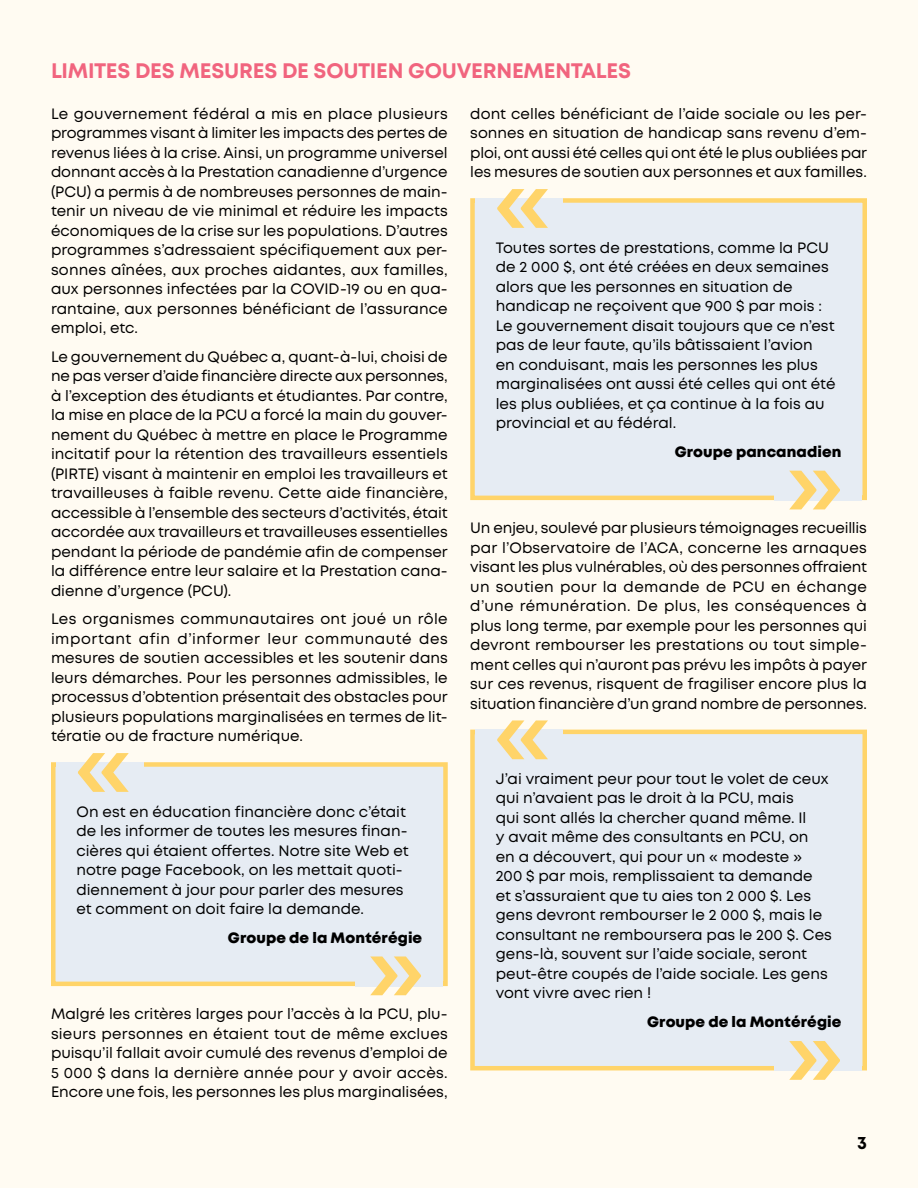
<style>
.page{position:relative;width:918px;height:1188px;background:#fffbf2}
.page>*{position:absolute;margin:0;border:0;box-sizing:border-box;transform-origin:0 0}
.t1{font:700 21px "Mont";letter-spacing:-.01em;color:#f1647e}
.t2{font:700 18px "Mont";color:#000}
.t3{font:15px/19.5px "Mont";color:#000;text-align:justify}
.t4{font:800 15px "Mont";letter-spacing:.005em;color:#000}
</style>
<div class="page">
<div style="left:53px;top:764px;width:393px;height:220px;background:#e6ecf3"></div>
<div style="left:51px;top:762px;width:397px;height:224px;border:4px solid #ffd469"></div>
<div style="left:56px;top:762px;width:88px;height:7px;background:#e6ecf3"></div>
<svg style="left:78px;top:753px;width:51px;height:39px"></svg>
<div style="left:472px;top:200px;width:393px;height:298px;background:#e6ecf3"></div>
<div style="left:470px;top:198px;width:397px;height:302px;border:4px solid #ffd469"></div>
<div style="left:475px;top:198px;width:88px;height:7px;background:#e6ecf3"></div>
<svg style="left:497px;top:189px;width:51px;height:39px"></svg>
<div style="left:472px;top:732px;width:393px;height:336px;background:#e6ecf3"></div>
<div style="left:470px;top:730px;width:397px;height:340px;border:4px solid #ffd469"></div>
<div style="left:475px;top:730px;width:88px;height:7px;background:#e6ecf3"></div>
<svg style="left:497px;top:720px;width:51px;height:39px"></svg>
<div style="left:355px;top:979px;width:88px;height:7px;background:#e6ecf3"></div>
<svg style="left:370px;top:956px;width:51px;height:39px"></svg>
<div style="left:774px;top:493px;width:88px;height:7px;background:#e6ecf3"></div>
<svg style="left:789px;top:471px;width:51px;height:38px"></svg>
<div style="left:774px;top:1064px;width:88px;height:7px;background:#e6ecf3"></div>
<svg style="left:789px;top:1041px;width:51px;height:39px"></svg>
<h1 class="t1" style="left:51px;top:57px;width:582px">LIMITES DES MESURES DE SOUTIEN GOUVERNEMENTALES</h1>
<p class="t3" style="left:51px;top:104px;width:398px">Le gouvernement fédéral a mis en place plusieurs programmes visant à limiter les impacts des pertes de revenus liées à la crise. Ainsi, un programme universel donnant accès à la Prestation canadienne d’urgence (PCU) a permis à de nombreuses personnes de main&shy;tenir un niveau de vie minimal et réduire les impacts économiques de la crise sur les populations. D’autres programmes s’adressaient spécifiquement aux per&shy;sonnes aînées, aux proches aidantes, aux familles, aux personnes infectées par la COVID-19 ou en qua&shy;rantaine, aux personnes bénéficiant de l’assurance emploi, etc.</p>
<p class="t3" style="left:51px;top:347px;width:398px">Le gouvernement du Québec a, quant-à-lui, choisi de ne pas verser d’aide financière directe aux personnes, à l’exception des étudiants et étudiantes. Par contre, la mise en place de la PCU a forcé la main du gouver&shy;nement du Québec à mettre en place le Programme incitatif pour la rétention des travailleurs essentiels (PIRTE) visant à maintenir en emploi les travailleurs et travailleuses à faible revenu. Cette aide financière, accessible à l’ensemble des secteurs d’activités, était accordée aux travailleurs et travailleuses essentielles pendant la période de pandémie afin de compenser la différence entre leur salaire et la Prestation cana&shy;dienne d’urgence (PCU).</p>
<p class="t3" style="left:51px;top:609px;width:398px">Les organismes communautaires ont joué un rôle important afin d’informer leur communauté des mesures de soutien accessibles et les soutenir dans leurs démarches. Pour les personnes admissibles, le processus d’obtention présentait des obstacles pour plusieurs populations marginalisées en termes de lit&shy;tératie ou de fracture numérique.</p>
<p class="t3" style="left:470px;top:104px;width:398px">dont celles bénéficiant de l’aide sociale ou les per&shy;sonnes en situation de handicap sans revenu d’em&shy;ploi, ont aussi été celles qui ont été le plus oubliées par les mesures de soutien aux personnes et aux familles.</p>
<p class="t3" style="left:496px;top:238px;width:341px;text-align:left">Toutes sortes de prestations, comme la PCU de 2 000 $, ont été créées en deux semaines alors que les personnes en situation de handicap ne reçoivent que 900 $ par mois :<br>Le gouvernement disait toujours que ce n’est pas de leur faute, qu’ils bâtissaient l’avion en conduisant, mais les personnes les plus marginalisées ont aussi été celles qui ont été les plus oubliées, et ça continue à la fois au provincial et au fédéral.</p>
<p class="t4" style="left:675px;top:442px;width:168px">Groupe pancanadien</p>
<p class="t3" style="left:470px;top:518px;width:398px">Un enjeu, soulevé par plusieurs témoignages recueillis par l’Observatoire de l’ACA, concerne les arnaques visant les plus vulnérables, où des personnes offraient un soutien pour la demande de PCU en échange d’une rémunération. De plus, les conséquences à plus long terme, par exemple pour les personnes qui devront rembourser les prestations ou tout simple&shy;ment celles qui n’auront pas prévu les impôts à payer sur ces revenus, risquent de fragiliser encore plus la situation financière d’un grand nombre de personnes.</p>
<p class="t3" style="left:76px;top:802px;width:334px;text-align:left">On est en éducation financière donc c’était de les informer de toutes les mesures finan&shy;cières qui étaient offertes. Notre site Web et notre page Facebook, on les mettait quoti&shy;diennement à jour pour parler des mesures et comment on doit faire la demande.</p>
<p class="t4" style="left:228px;top:928px;width:196px">Groupe de la Montérégie</p>
<p class="t3" style="left:51px;top:1004px;width:398px">Malgré les critères larges pour l’accès à la PCU, plu&shy;sieurs personnes en étaient tout de même exclues puisqu’il fallait avoir cumulé des revenus d’emploi de 5 000 $ dans la dernière année pour y avoir accès.<br>Encore une fois, les personnes les plus marginalisées,</p>
<p class="t3" style="left:496px;top:769px;width:338px;text-align:left">J’ai vraiment peur pour tout le volet de ceux qui n’avaient pas le droit à la PCU, mais<br>qui sont allés la chercher quand même. Il<br>y avait même des consultants en PCU, on<br>en a découvert, qui pour un « modeste » 200 $ par mois, remplissaient ta demande<br>et s’assuraient que tu aies ton 2 000 $. Les gens devront rembourser le 2 000 $, mais le consultant ne remboursera pas le 200 $. Ces gens-là, souvent sur l’aide sociale, seront peut-être coupés de l’aide sociale. Les gens vont vivre avec rien !</p>
<p class="t4" style="left:647px;top:1012px;width:196px">Groupe de la Montérégie</p>
<p class="t2" style="left:857px;top:1131px;width:11px">3</p>
</div>
